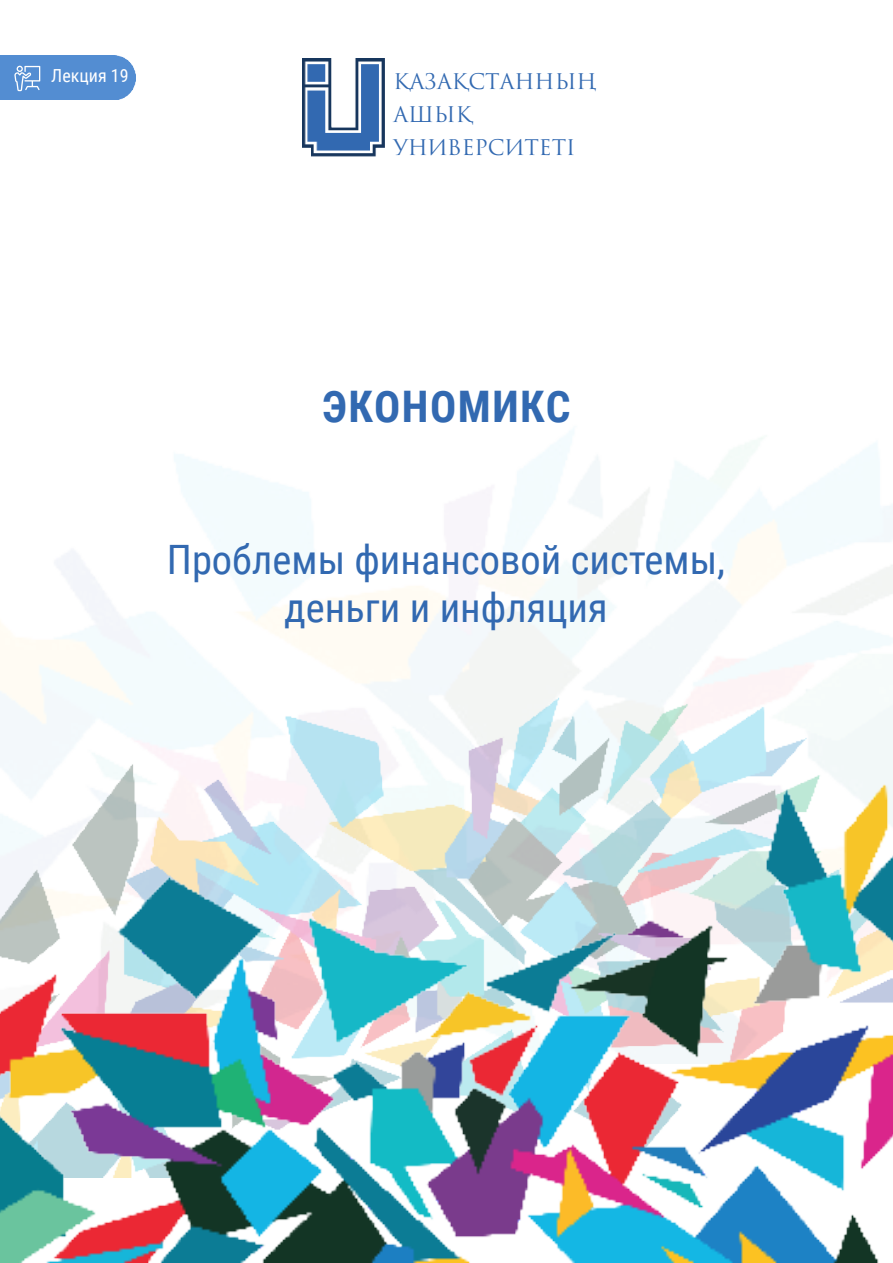
<style>
.page{position:relative;width:893px;height:1263px;background:#fff}
.page>*{position:absolute;margin:0;border:0;box-sizing:border-box;transform-origin:0 0}
.t1{font:700 43.5px "Roboto Condensed";letter-spacing:.035em;color:#3269b1}
.t2{font:40.5px/48.6px "Roboto Condensed";color:#3269b1;text-align:center}
.t3{font:21px "Trajan Pro 3";color:#3269b1}
.t4{font:18px "Roboto Condensed";color:#fff}
</style>
<div class="page">
<img style="left:0;top:429px;width:893px;height:634px">
<img style="left:0;top:696px;width:892px;height:33px">
<img style="left:0;top:729px;width:892px;height:534px">
<div style="left:0;top:55px;width:136px;height:45px;background:#538dd2"></div>
<svg style="left:14px;top:66px;width:26px;height:25px"></svg>
<img style="left:303px;top:58px;width:82px;height:99px">
<p class="t4" style="left:51px;top:63px;width:79px">Лекция 19</p>
<p class="t3" style="left:393px;top:67px;width:205px">ҚАЗАҚСТАННЫҢ</p>
<p class="t3" style="left:393px;top:100px;width:81px">АШЫҚ</p>
<p class="t3" style="left:393px;top:133px;width:184px">УНИВЕРСИТЕТІ</p>
<p class="t1" style="left:322px;top:376px;width:249px">ЭКОНОМИКС</p>
<p class="t2" style="left:167px;top:533px;width:560px">Проблемы финансовой системы, деньги и инфляция</p>
</div>
